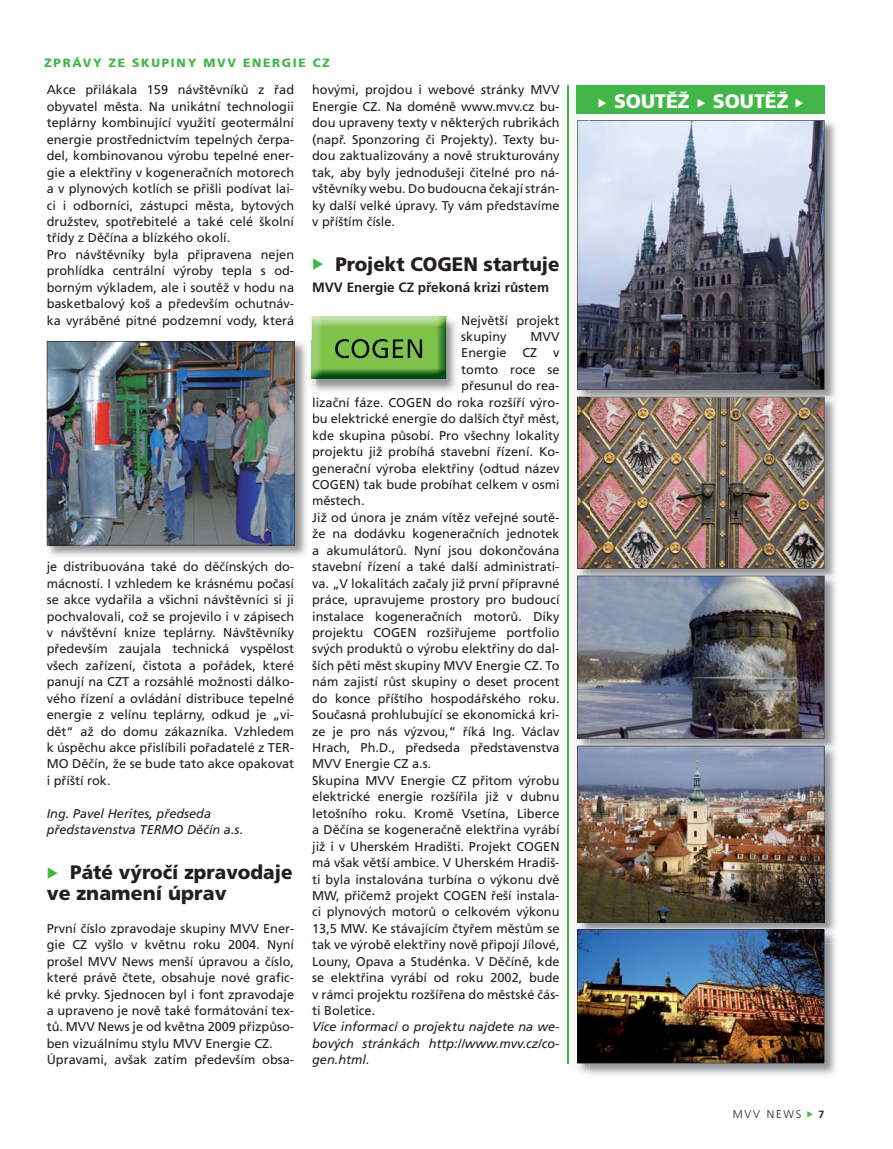
<style>
.page{position:relative;width:893px;height:1149px;background:#fff}
.page>*{position:absolute;margin:0;border:0;box-sizing:border-box;transform-origin:0 0}
.t1{font:900 19.5px/21px "Frutiger CE";color:#231f20}
.t2{font:900 19.5px "Frutiger CE";color:#231f20;scale:.96 1}
.t3{font:900 19.5px "Frutiger CE";color:#fff}
.t4{font:700 13.5px "Frutiger CE";color:#231f20}
.t5{font:12.75px/16.4px "Frutiger CE";color:#231f20}
.t6{font:italic 12.75px/16.4px "Frutiger CE";color:#231f20}
.t7{font:900 12px "Frutiger CE";letter-spacing:.14em;color:#43b649}
.t8{font:300 11.25px "Frutiger CE";letter-spacing:.16em;color:#231f20}
.t9{font:700 10.5px "Frutiger CE";color:#231f20}
.s1{font-style:normal}
</style>
<div class="page">
<img style="left:46px;top:341px;width:260px;height:215px">
<img style="left:47px;top:341px;width:248px;height:204px">
<img style="left:315px;top:317px;width:141px;height:75px">
<img style="left:311px;top:317px;width:1px;height:23px">
<img style="left:311px;top:340px;width:4px;height:50px">
<img style="left:312px;top:316px;width:134px;height:63px">
<img style="left:312px;top:340px;width:3px;height:39px">
<img style="left:335px;top:339px;width:87px;height:19px">
<img style="left:589px;top:120px;width:247px;height:624px">
<svg style="left:589px;top:120px;width:235px;height:269px;background:#848896"></svg>
<img style="left:824px;top:396px;width:12px;height:14px">
<img style="left:589px;top:396px;width:235px;height:172px">
<img style="left:589px;top:744px;width:247px;height:331px">
<img style="left:824px;top:575px;width:12px;height:14px">
<img style="left:589px;top:575px;width:235px;height:163px">
<img style="left:567px;top:85px;width:22px;height:989px">
<img style="left:577px;top:120px;width:1px;height:269px">
<img style="left:578px;top:120px;width:11px;height:269px">
<img style="left:577px;top:396px;width:12px;height:172px">
<img style="left:577px;top:575px;width:1px;height:163px">
<img style="left:578px;top:575px;width:11px;height:163px">
<hr style="left:568px;top:85px;width:1px;height:978px;background:#43b649">
<div style="left:577px;top:85px;width:248px;height:29px;background:#43b649"></div>
<img style="left:589px;top:928px;width:247px;height:14px">
<img style="left:577px;top:929px;width:247px;height:134px">
<img style="left:577px;top:745px;width:247px;height:177px">
<p class="t7" style="left:45px;top:57px;width:287px">ZPRÁVY ZE SKUPINY MVV ENERGIE CZ</p>
<p class="t5" style="left:47px;top:83px;width:249px">Akce přilákala 159 návštěvníků z řad obyvatel města. Na unikátní technologii teplárny kombinující využití geotermální energie prostřednictvím tepelných čerpa&shy;del, kombinovanou výrobu tepelné ener&shy;gie a elektřiny v kogeneračních motorech a v plynových kotlích se přišli podívat lai&shy;ci i odborníci, zástupci města, bytových družstev, spotřebitelé a také celé školní třídy z Děčína a blízkého okolí.<br>Pro návštěvníky byla připravena nejen prohlídka centrální výroby tepla s od&shy;borným výkladem, ale i soutěž v hodu na basketbalový koš a především ochutnáv&shy;ka vyráběné pitné podzemní vody, která</p>
<p class="t5" style="left:312px;top:83px;width:249px;text-align:justify">hovými, projdou i webové stránky MVV Energie CZ. Na doméně www.mvv.cz bu&shy;dou upraveny texty v některých rubrikách (např. Sponzoring či Projekty). Texty bu&shy;dou zaktualizovány a nově strukturovány tak, aby byly jednodušeji čitelné pro ná&shy;vštěvníky webu. Do budoucna čekají strán&shy;ky další velké úpravy. Ty vám představíme v příštím čísle.</p>
<h1 class="t2" style="left:335px;top:254px;width:235px">Projekt COGEN startuje</h1>
<p class="t4" style="left:312px;top:280px;width:238px">MVV Energie CZ překoná krizi růstem</p>
<p class="t5" style="left:461px;top:312px;width:100px">Největší projekt skupiny</p>
<p class="t5" style="left:461px;top:329px;width:100px;text-align:justify;text-indent:69px">MVV Energie CZ v tomto roce se přesunul do rea-</p>
<p class="t5" style="left:47px;top:559px;width:249px;text-align:justify">je distribuována také do děčínských do&shy;mácností. I vzhledem ke krásnému počasí se akce vydařila a všichni návštěvníci si ji pochvalovali, což se projevilo i v zápisech v návštěvní knize teplárny. Návštěvníky především zaujala technická vyspělost všech zařízení, čistota a pořádek, které panují na CZT a rozsáhlé možnosti dálko&shy;vého řízení a ovládání distribuce tepelné energie z velínu teplárny, odkud je „vi&shy;dět“ až do domu zákazníka. Vzhledem k úspěchu akce přislíbili pořadatelé z TER-MO Děčín, že se bude tato akce opakovat i příští rok.</p>
<p class="t6" style="left:47px;top:805px;width:198px">Ing. Pavel Herites, předseda představenstva TERMO Děčín a.s<span class="s1">.</span></p>
<h1 class="t1" style="left:47px;top:862px;width:247px;text-indent:23px">Páté výročí zpravodaje ve znamení úprav</h1>
<p class="t5" style="left:47px;top:920px;width:249px">První číslo zpravodaje skupiny MVV Ener&shy;gie CZ vyšlo v květnu roku 2004. Nyní prošel MVV News menší úpravou a číslo, které právě čtete, obsahuje nové grafic&shy;ké prvky. Sjednocen byl i font zpravodaje a upraveno je nově také formátování tex&shy;tů. MVV News je od května 2009 přizpůso&shy;ben vizuálnímu stylu MVV Energie CZ.<br>Úpravami, avšak zatím především obsa-</p>
<p class="t5" style="left:312px;top:395px;width:249px">lizační fáze COGEN do roka rozšíří výro-</p>
<p class="t5" style="left:312px;top:411px;width:249px">bu elektrické energie do dalších čtyř měst,</p>
<p class="t5" style="left:312px;top:427px;width:249px">kde skupina působí. Pro všechny lokality</p>
<p class="t5" style="left:312px;top:444px;width:249px">projektu již probíhá stavební řízení. Ko-</p>
<p class="t5" style="left:312px;top:460px;width:249px">generační výroba elektřiny (odtud název</p>
<p class="t5" style="left:312px;top:477px;width:249px">COGEN) tak bude probíhat celkem v osmi</p>
<p class="t5" style="left:312px;top:493px;width:54px">městech.</p>
<p class="t5" style="left:312px;top:510px;width:249px">Již od února je znám vítěz veřejné soutě-</p>
<p class="t5" style="left:312px;top:526px;width:249px">že na dodávku kogeneračních jednotek</p>
<p class="t5" style="left:326px;top:542px;width:235px">akumulátorů. Nyní jsou dokončována</p>
<p class="t5" style="left:312px;top:559px;width:249px">stavební řízení a také další administrati-</p>
<p class="t5" style="left:312px;top:575px;width:249px">va. „V lokalitách začaly již první přípravné</p>
<p class="t5" style="left:312px;top:592px;width:249px">práce, upravujeme prostory pro budoucí</p>
<p class="t5" style="left:312px;top:608px;width:249px">instalace kogeneračních motorů. Díky</p>
<p class="t5" style="left:312px;top:625px;width:249px">projektu COGEN rozšiřujeme portfolio</p>
<p class="t5" style="left:312px;top:641px;width:249px">svých produktů o výrobu elektřiny do dal-</p>
<p class="t5" style="left:312px;top:657px;width:249px">ších pěti měst skupiny MVV Energie CZ. To</p>
<p class="t5" style="left:312px;top:674px;width:249px">nám zajistí růst skupiny o deset procent</p>
<p class="t5" style="left:312px;top:690px;width:249px">do konce příštího hospodářského roku.</p>
<p class="t5" style="left:312px;top:707px;width:249px">Současná prohlubující se ekonomická kri-</p>
<p class="t5" style="left:312px;top:723px;width:249px">ze je pro nás výzvou,“ říká Ing. Václav</p>
<p class="t5" style="left:312px;top:740px;width:249px">Hrach, Ph.D., předseda představenstva</p>
<p class="t5" style="left:312px;top:756px;width:121px">MVV Energie CZ a.s.</p>
<p class="t5" style="left:312px;top:772px;width:249px">Skupina MVV Energie CZ přitom výrobu</p>
<p class="t5" style="left:312px;top:789px;width:249px">elektrické energie rozšířila již v dubnu</p>
<p class="t5" style="left:312px;top:805px;width:249px">letošního roku. Kromě Vsetína, Liberce</p>
<p class="t5" style="left:312px;top:822px;width:249px">a Děčína se kogeneračně elektřina vyrábí</p>
<p class="t5" style="left:312px;top:838px;width:249px">již i v Uherském Hradišti. Projekt COGEN</p>
<p class="t5" style="left:312px;top:854px;width:249px">má však větší ambice. V Uherském Hradiš-</p>
<p class="t5" style="left:312px;top:871px;width:249px">ti byla instalována turbína o výkonu dvě</p>
<p class="t5" style="left:312px;top:887px;width:249px">MW, přičemž projekt COGEN řeší instala-</p>
<p class="t5" style="left:312px;top:904px;width:249px">ci plynových motorů o celkovém výkonu</p>
<p class="t5" style="left:312px;top:920px;width:249px">13,5 MW. Ke stávajícím čtyřem městům se</p>
<p class="t5" style="left:312px;top:937px;width:249px">tak ve výrobě elektřiny nově připojí Jílové,</p>
<p class="t5" style="left:312px;top:953px;width:249px">Louny, Opava a Studénka. V Děčíně, kde</p>
<p class="t5" style="left:312px;top:969px;width:249px">se elektřina vyrábí od roku 2002, bude</p>
<p class="t5" style="left:312px;top:986px;width:249px">v rámci projektu rozšířena do městské čás-</p>
<p class="t5" style="left:312px;top:1002px;width:65px">ti Boletice.</p>
<p class="t6" style="left:312px;top:1019px;width:249px;text-align:justify">Více informací o projektu najdete na we&shy;bových stránkách http://www.mvv.cz/co&shy;gen.html.</p>
<p class="t5" style="left:380px;top:395px;width:5px">.</p>
<p class="t5" style="left:312px;top:542px;width:9px">a</p>
<h1 class="t3" style="left:614px;top:92px;width:176px">SOUTĚŽ SOUTĚŽ</h1>
<p class="t8" style="left:733px;top:1107px;width:70px">MVV NEWS</p>
<p class="t9" style="left:818px;top:1108px;width:7px">7</p>
</div>
